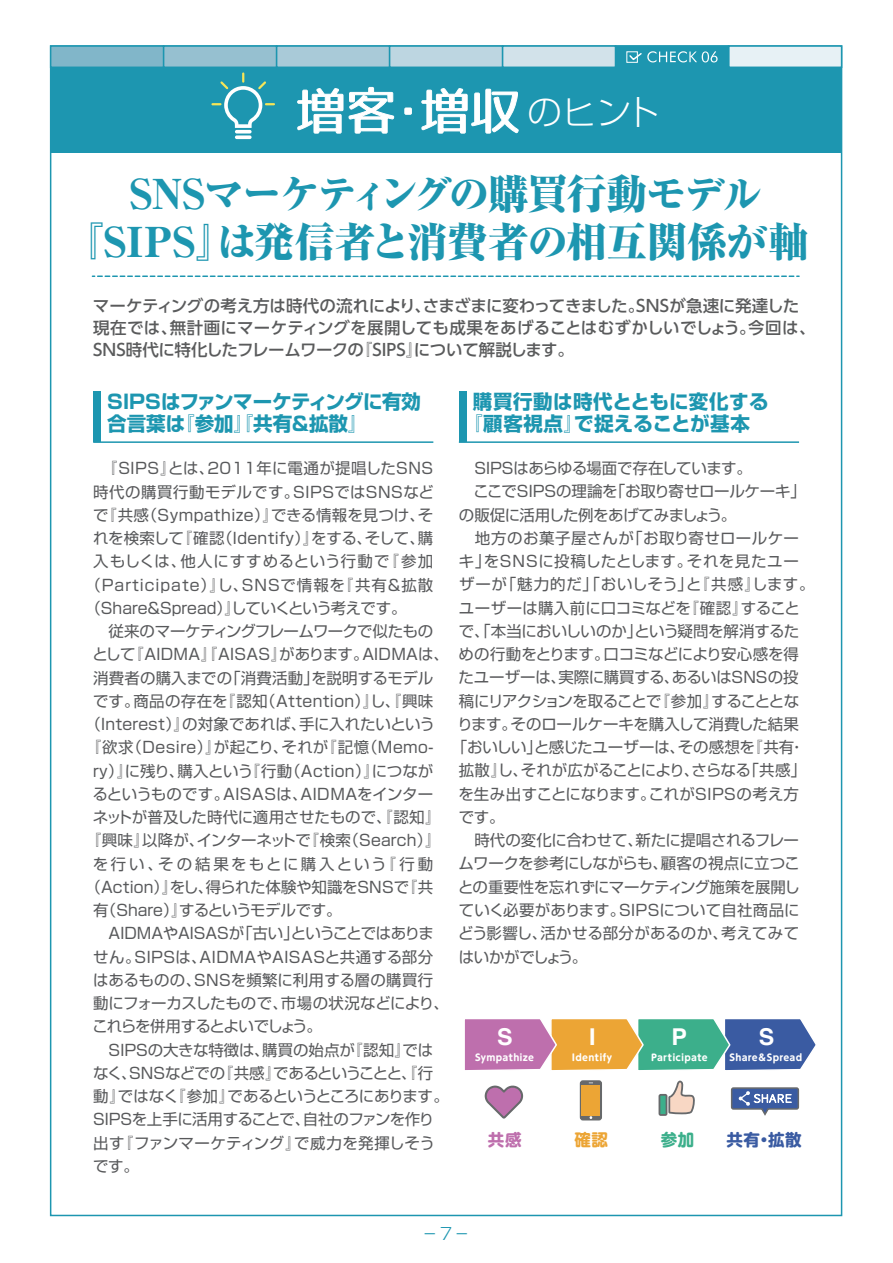
<style>
.page{position:relative;width:893px;height:1263px;background:#fff}
.page>*{position:absolute;margin:0;border:0;box-sizing:border-box;transform-origin:0 0}
.t1{font:800 expanded 40.5px/48px "Ryumin Pro";letter-spacing:-.025em;color:#1d96b0;text-align:center}
.t2{font:300 34.05px "Shin Go Pro";color:#fff}
.t3{font:700 23.25px "Helvetica";color:#fff}
.t4{font:700 19.5px/22.5px "Shin Go Pro";color:#1d96b0}
.t5{font:700 19.5px/22.5px "Shin Go Pro";letter-spacing:.03em;color:#1d96b0}
.t6{font:500 16.5px/22.4px "UD Shin Go Pr 6";letter-spacing:-.005em;color:#5a5b5c}
.t7{font:700 16.5px "UD Shin M Go Pr 6";color:#3a5ba2}
.t8{font:300 16.5px "Shin Go Pro";color:#1d96b0;scale:.7 1}
.t9{font:700 16.5px "UD Shin M Go Pr 6";color:#be6fad}
.t10{font:700 16.5px "UD Shin M Go Pr 6";color:#eca535}
.t11{font:700 16.5px "UD Shin M Go Pr 6";color:#3caf8b}
.t12{font:15.45px "Shin Go Pro";color:#58595b}
.t13{font:15.45px "Shin Go Pro";letter-spacing:.035em;color:#58595b}
.t14{font:15.45px "Shin Go Pro";letter-spacing:.025em;color:#58595b}
.t15{font:15.45px "Shin Go Pro";letter-spacing:-.03em;color:#58595b}
.t16{font:15.45px "Shin Go Pro";letter-spacing:-.02em;color:#58595b}
.t17{font:15.45px "Shin Go Pro";letter-spacing:-.025em;color:#58595b}
.t18{font:15.45px "Shin Go Pro";letter-spacing:.02em;color:#58595b}
.t19{font:15.45px "Shin Go Pro";letter-spacing:.03em;color:#58595b}
.t20{font:15.45px "Shin Go Pro";letter-spacing:-.05em;color:#58595b}
.t21{font:15.45px "Shin Go Pro";letter-spacing:-.035em;color:#58595b}
.t22{font:15.45px "Shin Go Pro";letter-spacing:.065em;color:#58595b}
.t23{font:15.45px "Shin Go Pro";letter-spacing:-.055em;color:#58595b}
.t24{font:15.45px "Shin Go Pro";letter-spacing:.05em;color:#58595b}
.t25{font:15.45px "Shin Go Pro";letter-spacing:.04em;color:#58595b}
.t26{font:15.45px "Shin Go Pro";letter-spacing:.16em;color:#58595b}
.t27{font:15.45px "Shin Go Pro";letter-spacing:-.07em;color:#58595b}
.t28{font:700 9.3px "UD Shin M Go Pr 6";letter-spacing:.02em;color:#fff}
</style>
<div class="page">
<hr style="left:93px;top:441px;width:340px;height:2px;background:#1d96b0">
<hr style="left:459px;top:441px;width:340px;height:2px;background:#1d96b0">
<svg style="left:92px;top:275px;width:707px;height:2px"></svg>
<div style="left:93px;top:391px;width:8px;height:51px;background:#1d96b0"></div>
<div style="left:459px;top:391px;width:7px;height:51px;background:#1d96b0"></div>
<svg style="left:464px;top:1019px;width:352px;height:51px;background:#92928e"></svg>
<svg style="left:658px;top:1081px;width:37px;height:35px"></svg>
<svg style="left:485px;top:1085px;width:38px;height:33px"></svg>
<svg style="left:730px;top:1087px;width:70px;height:29px"></svg>
<svg style="left:581px;top:1081px;width:20px;height:39px"></svg>
<div style="left:580px;top:1080px;width:22px;height:40px;border:2px solid #67696b;border-radius:2px"></div>
<div style="left:582px;top:1085px;width:18px;height:30px;background:#eca535"></div>
<div style="left:51px;top:67px;width:791px;height:85px;background:#1d96b0"></div>
<div style="left:50px;top:45px;width:114px;height:23px;background:#81b6c9;border:2px solid #1d96b0"></div>
<div style="left:163px;top:45px;width:114px;height:23px;background:#96c0d0;border:2px solid #1d96b0"></div>
<div style="left:276px;top:45px;width:114px;height:23px;background:#a9cad8;border:2px solid #1d96b0"></div>
<div style="left:389px;top:45px;width:114px;height:23px;background:#bdd6e1;border:2px solid #1d96b0"></div>
<div style="left:502px;top:45px;width:114px;height:23px;background:#d2e2ea;border:2px solid #1d96b0"></div>
<div style="left:728px;top:45px;width:114px;height:23px;background:#e7f1f5;border:2px solid #1d96b0"></div>
<div style="left:615px;top:45px;width:114px;height:23px;background:#1d96b0;border:2px solid #1d96b0"></div>
<svg style="left:235px;top:130px;width:17px;height:4px"></svg>
<svg style="left:235px;top:135px;width:17px;height:4px"></svg>
<svg style="left:212px;top:74px;width:62px;height:54px"></svg>
<div style="left:626px;top:51px;width:12px;height:12px;border:1px solid #fff"></div>
<svg style="left:628px;top:51px;width:90px;height:11px"></svg>
<svg style="left:297px;top:88px;width:46px;height:46px"></svg>
<svg style="left:349px;top:87px;width:45px;height:47px"></svg>
<div style="left:405px;top:108px;width:7px;height:7px;border:1px solid #fff"></div>
<svg style="left:421px;top:88px;width:98px;height:46px"></svg>
<h2 class="t2" style="left:527px;top:84px;width:134px">のヒント</h2>
<h1 class="t1" style="left:63px;top:167px;width:747px">SNSマーケティングの購買行動モデル『SIPS』は発信者と消費者の相互関係が軸</h1>
<p class="t6" style="left:93px;top:294px;width:724px">マーケティングの考え方は時代の流れにより、さまざまに変わってきました。SNSが急速に発達した現在では、無計画にマーケティングを展開しても成果をあげることはむずかしいでしょう。今回は、<br>SNS時代に特化したフレームワークの『SIPS』について解説します。</p>
<p class="t4" style="left:107px;top:388px;width:315px">SIPSはファンマーケティングに有効合言葉は『参加』『共有＆拡散』</p>
<p class="t5" style="left:463px;top:388px;width:307px;text-indent:10px">購買行動は時代とともに変化する『顧客視点』で捉えることが基本</p>
<p class="t13" style="left:93px;top:456px;width:342px">　『SIPS』とは、2011年に電通が提唱したSNS</p>
<p class="t13" style="left:93px;top:479px;width:342px">時代の購買行動モデルです。SIPSではSNSなど</p>
<p class="t14" style="left:93px;top:502px;width:342px">で『共感（Sympathize）』できる情報を見つけ、そ</p>
<p class="t14" style="left:93px;top:525px;width:342px">れを検索して『確認（Identify）』をする、そして、購</p>
<p class="t25" style="left:93px;top:549px;width:342px">入もしくは、他人にすすめるという行動で『参加</p>
<p class="t22" style="left:85px;top:572px;width:349px">（Participate）』し、SNSで情報を『共有＆拡散</p>
<p class="t12" style="left:85px;top:595px;width:323px">（Share＆Spread）』していくという考えです。</p>
<p class="t21" style="left:93px;top:618px;width:342px">　従来のマーケティングフレームワークで似たもの</p>
<p class="t12" style="left:92px;top:642px;width:358px">として『AIDMA』『AISAS』があります。AIDMAは、</p>
<p class="t12" style="left:93px;top:665px;width:342px">消費者の購入までの「消費活動」を説明するモデル</p>
<p class="t14" style="left:93px;top:688px;width:342px">です。商品の存在を『認知（Attention）』し、『興味</p>
<p class="t12" style="left:85px;top:712px;width:351px">（Interest）』の対象であれば、手に入れたいという</p>
<p class="t19" style="left:86px;top:735px;width:349px">『欲求（Desire）』が起こり、それが『記憶（Memo-</p>
<p class="t18" style="left:93px;top:758px;width:342px">ry）』に残り、購入という『行動（Action）』につなが</p>
<p class="t12" style="left:92px;top:781px;width:342px">るというものです。AISASは、AIDMAをインター</p>
<p class="t12" style="left:93px;top:805px;width:349px">ネットが普及した時代に適用させたもので、『認知』</p>
<p class="t12" style="left:86px;top:828px;width:357px">『興味』以降が、インターネットで『検索（Search）』</p>
<p class="t26" style="left:93px;top:851px;width:342px">を行い、その結果をもとに購入という『行動</p>
<p class="t12" style="left:85px;top:874px;width:349px">（Action）』をし、得られた体験や知識をSNSで『共</p>
<p class="t16" style="left:93px;top:898px;width:250px">有（Share）』するというモデルです。</p>
<p class="t12" style="left:93px;top:921px;width:342px">　AIDMAやAISASが「古い」ということではありま</p>
<p class="t13" style="left:93px;top:944px;width:342px">せん。SIPSは、AIDMAやAISASと共通する部分</p>
<p class="t12" style="left:93px;top:967px;width:342px">はあるものの、SNSを頻繁に利用する層の購買行</p>
<p class="t12" style="left:93px;top:991px;width:357px">動にフォーカスしたもので、市場の状況などにより、</p>
<p class="t27" style="left:92px;top:1014px;width:231px">これらを併用するとよいでしょう。</p>
<p class="t12" style="left:93px;top:1037px;width:342px">　SIPSの大きな特徴は、購買の始点が『認知』では</p>
<p class="t23" style="left:93px;top:1060px;width:342px">なく、SNSなどでの『共感』であるということと、『行</p>
<p class="t20" style="left:93px;top:1084px;width:357px">動』ではなく『参加』であるというところにあります。</p>
<p class="t15" style="left:93px;top:1107px;width:343px">SIPSを上手に活用することで、自社のファンを作り</p>
<p class="t12" style="left:93px;top:1130px;width:343px">出す『ファンマーケティング』で威力を発揮しそう</p>
<p class="t12" style="left:93px;top:1153px;width:47px">です。</p>
<p class="t16" style="left:459px;top:456px;width:295px">　SIPSはあらゆる場面で存在しています。</p>
<p class="t12" style="left:459px;top:479px;width:349px">　ここでSIPSの理論を「お取り寄せロールケーキ」</p>
<p class="t15" style="left:459px;top:502px;width:279px">の販促に活用した例をあげてみましょう。</p>
<p class="t19" style="left:459px;top:525px;width:342px">　地方のお菓子屋さんが「お取り寄せロールケー</p>
<p class="t13" style="left:459px;top:549px;width:342px">キ」をSNSに投稿したとします。それを見たユー</p>
<p class="t24" style="left:459px;top:572px;width:357px">ザーが「魅力的だ」「おいしそう」と『共感』します。</p>
<p class="t12" style="left:459px;top:595px;width:343px">ユーザーは購入前に口コミなどを『確認』すること</p>
<p class="t16" style="left:459px;top:618px;width:342px">で、「本当においしいのか」という疑問を解消するた</p>
<p class="t17" style="left:459px;top:642px;width:342px">めの行動をとります。口コミなどにより安心感を得</p>
<p class="t12" style="left:459px;top:665px;width:341px">たユーザーは、実際に購買する、あるいはSNSの投</p>
<p class="t20" style="left:459px;top:688px;width:342px">稿にリアクションを取ることで『参加』することとな</p>
<p class="t12" style="left:457px;top:711px;width:343px">ります。そのロールケーキを購入して消費した結果</p>
<p class="t12" style="left:452px;top:735px;width:354px">「おいしい」と感じたユーザーは、その感想を『共有・</p>
<p class="t21" style="left:459px;top:758px;width:349px">拡散』し、それが広がることにより、さらなる「共感」</p>
<p class="t12" style="left:458px;top:781px;width:342px">を生み出すことになります。これがSIPSの考え方</p>
<p class="t12" style="left:459px;top:804px;width:47px">です。</p>
<p class="t17" style="left:459px;top:828px;width:342px">　時代の変化に合わせて、新たに提唱されるフレー</p>
<p class="t12" style="left:458px;top:851px;width:343px">ムワークを参考にしながらも、顧客の視点に立つこ</p>
<p class="t15" style="left:458px;top:874px;width:343px">との重要性を忘れずにマーケティング施策を展開し</p>
<p class="t12" style="left:459px;top:897px;width:342px">ていく必要があります。SIPSについて自社商品に</p>
<p class="t18" style="left:458px;top:921px;width:342px">どう影響し、活かせる部分があるのか、考えてみて</p>
<p class="t17" style="left:459px;top:944px;width:130px">はいかがでしょう。</p>
<h3 class="t3" style="left:497px;top:1023px;width:17px">S</h3>
<h3 class="t3" style="left:589px;top:1023px;width:8px">I</h3>
<h3 class="t3" style="left:671px;top:1023px;width:17px">P</h3>
<h3 class="t3" style="left:759px;top:1023px;width:17px">S</h3>
<p class="t28" style="left:475px;top:1049px;width:60px">Sympathize</p>
<p class="t28" style="left:572px;top:1049px;width:42px">Identify</p>
<p class="t28" style="left:651px;top:1049px;width:58px">Participate</p>
<p class="t28" style="left:729px;top:1049px;width:74px">Share＆Spread</p>
<p class="t9" style="left:488px;top:1126px;width:35px">共感</p>
<p class="t10" style="left:574px;top:1126px;width:35px">確認</p>
<p class="t11" style="left:661px;top:1126px;width:35px">参加</p>
<p class="t7" style="left:726px;top:1126px;width:77px">共有・拡散</p>
<p class="t8" style="left:424px;top:1220px;width:63px">ー 7 ー</p>
</div>
